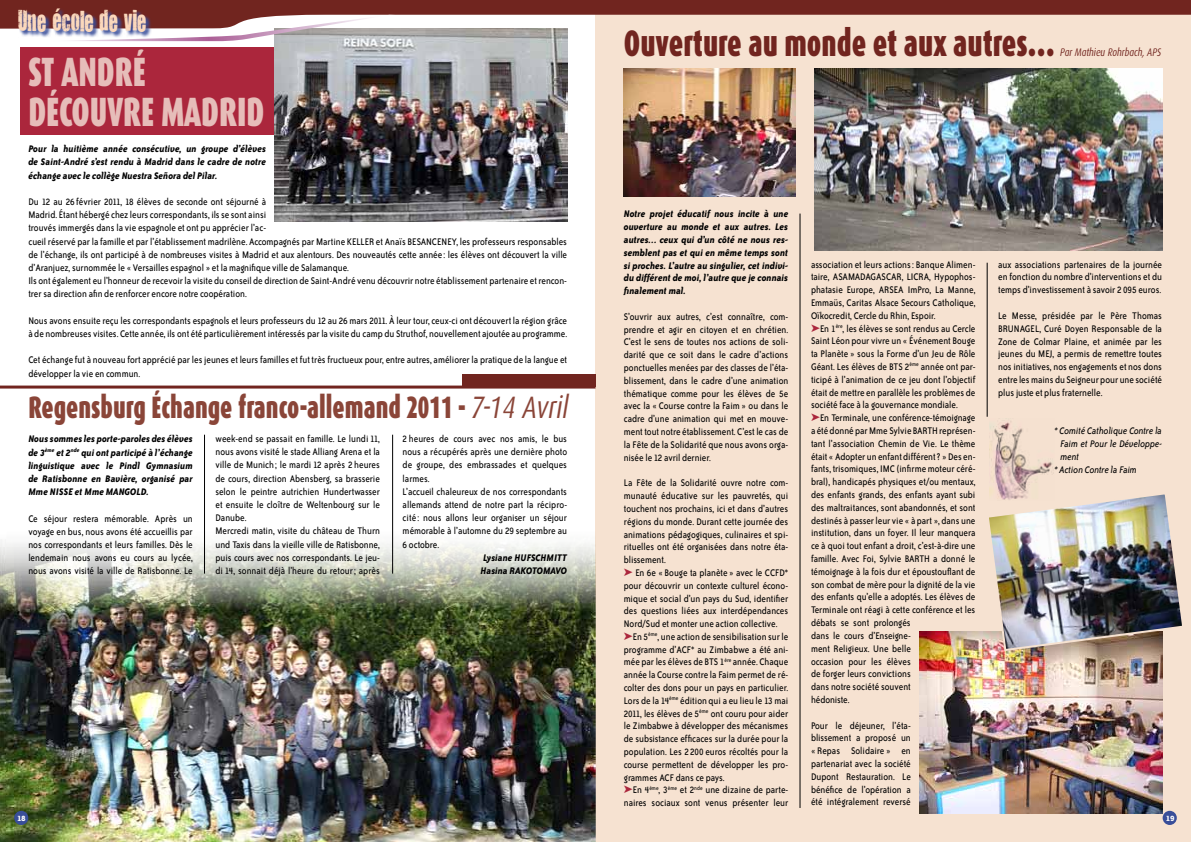
<style>
.page{position:relative;width:1191px;height:842px;background:#fff}
.page>*{position:absolute;margin:0;border:0;box-sizing:border-box;transform-origin:0 0}
.t1{font:900 41px/39.8px "Dax";color:#e6bdb9;scale:.8 1}
.t2{font:900 37px "Dax";color:#71251f;scale:.8 1}
.t3{font:900 31px "Dax";color:#8a4538;scale:.8 1}
.t4{font:24px "You Are Loved";color:#fbd8bc;scale:.85 1}
.t5{font:11px/12.8px "Bailey Sans ITC";color:#000;scale:.9 1}
.t6{font:italic 700 11px/13.2px "Bailey Sans ITC";color:#000;text-align:justify;scale:.9 1}
.t7{font:italic 11px "Bailey Sans ITC";color:#000;scale:.9 1}
.t8{font:italic 700 11px/13.2px "Bailey Sans ITC";letter-spacing:-.02em;color:#000;scale:.9 1}
.t9{font:italic 11px "Dax";color:#71251f;scale:.8 1}
.t10{font:700 9px "Bailey Sans ITC";color:#fff}
.s1{font-weight:400;font-style:italic}
.s2{color:#ab263c}
</style>
<div class="page">
<div style="left:595px;top:0;width:596px;height:842px;background:#f6e2d1"></div>
<div style="left:20px;top:48px;width:261px;height:87px;background:#ab263c"></div>
<img style="left:0;top:524px;width:595px;height:318px">
<div style="left:14px;top:811px;width:14px;height:14px;background:#394e99;border-radius:50%"></div>
<div style="left:1162px;top:811px;width:14px;height:14px;background:#394e99;border-radius:50%"></div>
<img style="left:275px;top:41px;width:292px;height:181px">
<img style="left:814px;top:68px;width:348px;height:183px">
<img style="left:919px;top:631px;width:243px;height:183px">
<img style="left:624px;top:68px;width:171px;height:128px">
<img style="left:985px;top:494px;width:197px;height:158px">
<svg style="left:0;top:0;width:1191px;height:41px"></svg>
<img style="left:989px;top:421px;width:65px;height:79px">
<hr style="left:0;top:386px;width:595px;height:3px;background:#71251f">
<div style="left:462px;top:374px;width:133px;height:12px;background:#71251f"></div>
<hr style="left:204px;top:435px;width:1px;height:139px;background:#000">
<hr style="left:392px;top:435px;width:1px;height:139px;background:#000">
<hr style="left:799px;top:214px;width:1px;height:594px;background:#000">
<hr style="left:986px;top:263px;width:1px;height:154px;background:#000">
<h3 class="t4" style="left:18px;top:4px;width:152px">Une école de vie</h3>
<h1 class="t1" style="left:28px;top:52px;width:296px">ST ANDRÉ<br>DÉCOUVRE MADRID</h1>
<p class="t6" style="left:28px;top:142px;width:266px">Pour la huitième année consécutive, un groupe d’élèves de Saint-André s’est rendu à Madrid dans le cadre de notre échange avec le collège Nuestra Señora del Pilar.</p>
<p class="t5" style="left:28px;top:195px;width:600px;line-height:13.2px">Du 12 au 26 février 2011, 18 élèves de seconde ont séjourné à<br>Madrid. Étant hébergé chez leurs correspondants, ils se sont ainsi<br>trouvés immergés dans la vie espagnole et ont pu apprécier l’ac-<br>cueil réservé par la famille et par l’établissement madrilène. Accompagnés par Martine KELLER et Anaïs BESANCENEY, les professeurs responsables de l’échange, ils ont participé à de nombreuses visites à Madrid et aux alentours. Des nouveautés cette année : les élèves ont découvert la ville d’Aranjuez, surnommée le « Versailles espagnol » et la magnifique ville de Salamanque.<br>Ils ont également eu l’honneur de recevoir la visite du conseil de direction de Saint-André venu découvrir notre établissement partenaire et rencon&shy;trer sa direction afin de renforcer encore notre coopération.</p>
<p class="t5" style="left:28px;top:314px;width:600px;line-height:13.2px">Nous avons ensuite reçu les correspondants espagnols et leurs professeurs du 12 au 26 mars 2011. À leur tour, ceux-ci ont découvert la région grâce à de nombreuses visites. Cette année, ils ont été particulièrement intéressés par la visite du camp du Struthof, nouvellement ajoutée au programme.</p>
<p class="t5" style="left:28px;top:354px;width:600px;line-height:13.2px">Cet échange fut à nouveau fort apprécié par les jeunes et leurs familles et fut très fructueux pour, entre autres, améliorer la pratique de la langue et développer la vie en commun.</p>
<h3 class="t3" style="left:28px;top:390px;width:676px">Regensburg Échange franco-allemand 2011 - <span class="s1">7-14 Avril</span></h3>
<p class="t6" style="left:28px;top:432px;width:184px">Nous sommes les porte-paroles des élèves de 3<sup>ème</sup> et 2<sup>nde</sup> qui ont participé à l’échange linguistique avec le Pindl Gymnasium de Ratisbonne en Bavière, organisé par Mme NISSE et Mme MANGOLD.</p>
<p class="t5" style="left:28px;top:512px;width:184px;line-height:13.2px;text-align:justify">Ce séjour restera mémorable. Après un voyage en bus, nous avons été accueillis par nos correspondants et leurs familles. Dès le lendemain nous avons eu cours au lycée, nous avons visité la ville de Ratisbonne. Le</p>
<p class="t5" style="left:215px;top:432px;width:184px;line-height:13.2px">week-end se passait en famille. Le lundi 11, nous avons visité le stade Alliang Arena et la ville de Munich ; le mardi 12 après 2 heures de cours, direction Abensberg, sa brasserie selon le peintre autrichien Hundertwasser et ensuite le cloître de Weltenbourg sur le Danube.<br>Mercredi matin, visite du château de Thurn und Taxis dans la vieille ville de Ratisbonne, puis cours avec nos correspondants. Le jeu&shy;di 14, sonnait déjà l’heure du retour; après</p>
<p class="t5" style="left:403px;top:432px;width:184px;line-height:13.2px">2 heures de cours avec nos amis, le bus nous a récupérés après une dernière photo de groupe, des embrassades et quelques larmes.<br>L’accueil chaleureux de nos correspondants allemands attend de notre part la récipro&shy;cité : nous allons leur organiser un séjour mémorable à l’automne du 29 septembre au 6 octobre.</p>
<p class="t8" style="left:480px;top:551px;width:98px">Lysiane HUFSCHMITT<br>Hasina RAKOTOMAVO</p>
<h2 class="t2" style="left:624px;top:23px;width:540px">Ouverture au monde et aux autres…</h2>
<p class="t9" style="left:1060px;top:47px;width:128px">Par Mathieu Rohrbach, APS</p>
<p class="t6" style="left:624px;top:208px;width:184px;line-height:12.8px">Notre projet éducatif nous incite à une ouverture au monde et aux autres. Les autres… ceux qui d’un côté ne nous res&shy;semblent pas et qui en même temps sont si proches. L’autre au singulier, cet indivi&shy;du différent de moi, l’autre que je connais finalement mal.</p>
<p class="t5" style="left:624px;top:310px;width:184px;text-align:justify">S’ouvrir aux autres, c’est connaître, com&shy;prendre et agir en citoyen et en chrétien.<br>C’est le sens de toutes nos actions de soli&shy;darité que ce soit dans le cadre d’actions ponctuelles menées par des classes de l’éta&shy;blissement, dans le cadre d’une animation thématique comme pour les élèves de 5e avec la « Course contre la Faim » ou dans le cadre d’une animation qui met en mouve&shy;ment tout notre établissement. C’est le cas de la Fête de la Solidarité que nous avons orga&shy;nisée le 12 avril dernier.</p>
<p class="t5" style="left:624px;top:477px;width:184px">La Fête de la Solidarité ouvre notre com&shy;munauté éducative sur les pauvretés, qui touchent nos prochains, ici et dans d’autres régions du monde. Durant cette journée des animations pédagogiques, culinaires et spi&shy;rituelles ont été organisées dans notre éta&shy;blissement.<br><span class="s2">➤</span> En 6e « Bouge ta planète » avec le CCFD* pour découvrir un contexte culturel écono&shy;mique et social d’un pays du Sud, identifier des questions liées aux interdépendances Nord/Sud et monter une action collective. <span class="s2">➤</span>En 5<sup>ème</sup>, une action de sensibilisation sur le programme d’ACF* au Zimbabwe a été ani&shy;mée par les élèves de BTS 1<sup>ère</sup> année. Chaque année la Course contre la Faim permet de ré&shy;colter des dons pour un pays en particulier.<br>Lors de la 14<sup>ème</sup> édition qui a eu lieu le 13 mai 2011, les élèves de 5<sup>ème</sup> ont couru pour aider le Zimbabwe à développer des mécanismes de subsistance efficaces sur la durée pour la population. Les 2 200 euros récoltés pour la course permettent de développer les pro&shy;grammes ACF dans ce pays.<br><span class="s2">➤</span>En 4<sup>ème</sup>, 3<sup>ème</sup> et 2<sup>nde</sup> une dizaine de parte&shy;naires sociaux sont venus présenter leur</p>
<p class="t5" style="left:811px;top:258px;width:184px">association et leurs actions: Banque Alimen&shy;taire, ASAMADAGASCAR, LICRA, Hypophos&shy;phatasie Europe, ARSEA ImPro, La Manne, Emmaüs, Caritas Alsace Secours Catholique, Oïkocredit, Cercle du Rhin, Espoir.<br><span class="s2">➤</span>En 1<sup>ère</sup>, les élèves se sont rendus au Cercle Saint Léon pour vivre un « Événement Bouge ta Planète » sous la Forme d’un Jeu de Rôle Géant. Les élèves de BTS 2<sup>ème</sup> année ont par&shy;ticipé à l’animation de ce jeu dont l’objectif était de mettre en parallèle les problèmes de société face à la gouvernance mondiale. <span class="s2">➤</span>En Terminale, une conférence-témoignage a été donné par Mme Sylvie BARTH représen&shy;tant l’association Chemin de Vie. Le thème était « Adopter un enfant différent? » Des en&shy;fants, trisomiques, IMC (infirme moteur céré&shy;bral), handicapés physiques et/ou mentaux, des enfants grands, des enfants ayant subi des maltraitances, sont abandonnés, et sont destinés à passer leur vie « à part », dans une institution, dans un foyer. Il leur manquera ce à quoi tout enfant a droit, c’est-à-dire une famille. Avec Foi, Sylvie BARTH a donné le témoignage à la fois dur et époustouflant de son combat de mère pour la dignité de la vie des enfants qu’elle a adoptés. Les élèves de Terminale ont réagi à cette conférence et les débats se sont prolongés<br>dans le cours d’Enseigne-<br>ment Religieux. Une belle<br>occasion pour les élèves<br>de forger leurs convictions<br>dans notre société souvent<br>hédoniste.</p>
<p class="t5" style="left:811px;top:719px;width:112px;text-align:justify">Pour le déjeuner, l’éta&shy;blissement a proposé un « Repas Solidaire » en partenariat avec la société Dupont Restauration. Le bénéfice de l’opération a été intégralement reversé</p>
<p class="t5" style="left:998px;top:258px;width:184px;text-align:justify">aux associations partenaires de la journée en fonction du nombre d’interventions et du temps d’investissement à savoir 2 095 euros.</p>
<p class="t5" style="left:998px;top:309px;width:184px;text-align:justify">Le Messe, présidée par le Père Thomas BRUNAGEL, Curé Doyen Responsable de la Zone de Colmar Plaine, et animée par les jeunes du MEJ, a permis de remettre toutes nos initiatives, nos engagements et nos dons entre les mains du Seigneur pour une société plus juste et plus fraternelle.</p>
<p class="t7" style="left:1054px;top:425px;width:121px">* Comité Catholique Contre la</p>
<p class="t7" style="left:1060px;top:438px;width:114px">Faim et Pour le Développe-</p>
<p class="t7" style="left:1060px;top:451px;width:22px">ment</p>
<p class="t7" style="left:1054px;top:463px;width:93px">* Action Contre la Faim</p>
<p class="t10" style="left:17px;top:813px;width:10px">18</p>
<p class="t10" style="left:1166px;top:813px;width:10px">19</p>
</div>
